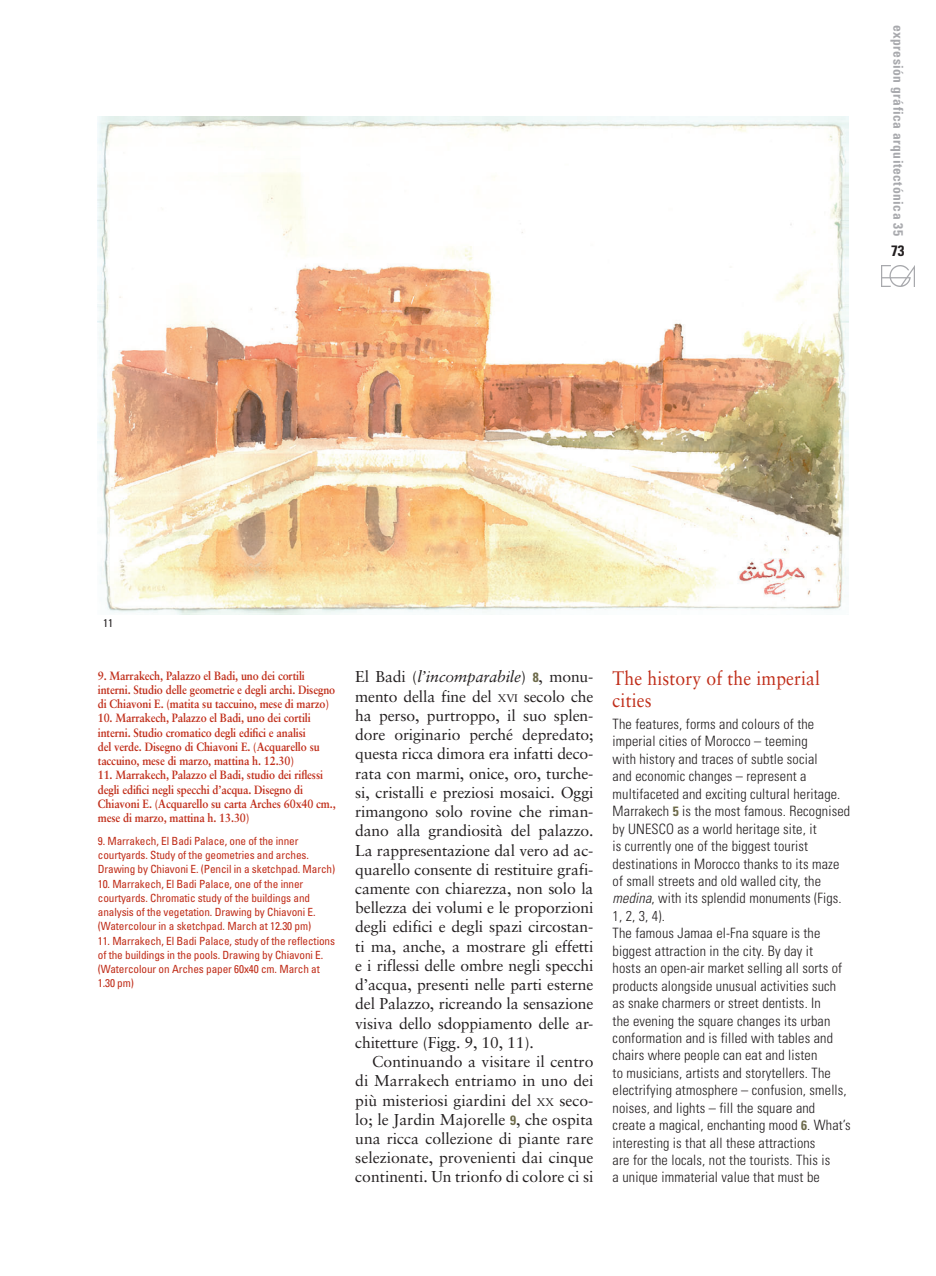
<style>
.page{position:relative;width:936px;height:1276px;background:#fff}
.page>*{position:absolute;margin:0;border:0;box-sizing:border-box;transform-origin:0 0}
.TITULAR_1_INGLES{font:19.5px/21.9px "Sabon";letter-spacing:.01em;color:#c02d19;scale:.9 1}
.No_Spacing{font:15.75px/19.2px "Sabon";letter-spacing:-.005em;color:#231f20;text-align:justify}
.t1{font:700 condensed 15px "Univers";color:#231f20}
.No_Spacing-2{font:300 condensed 14.25px/17.4px "Univers";letter-spacing:.01em;color:#231f20}
.t2{font:700 condensed 13.5px "Univers";letter-spacing:.035em;color:#a8a9ad}
.PIES_DE_FOTO_CASTELL{font:700 12px/14.2px "Sabon";letter-spacing:-.01em;color:#c02d19;scale:.9 1}
.Didascalia{font:condensed 11.25px/14.2px "Univers";letter-spacing:-.01em;color:#c02d19}
.PIES_DE_FOTO_INGLES{font:condensed 11.25px "Univers";color:#231f20}
.s1{font-style:italic}
.s2{font-family:"Univers";font-weight:700;font-stretch:condensed;font-size:13.5px;color:#6d6a4a}
.s3{font-size:10.95px}
.s4{font-weight:700;font-size:13.5px;color:#6d6a4a}
</style>
<div class="page">
<img style="left:881px;top:265px;width:33px;height:21px">
<img style="left:98px;top:117px;width:750px;height:497px">
<p class="t2" style="left:906px;top:25px;width:213px;rotate:90deg">expresión gráfica arquitectónica 35</p>
<p class="t1" style="left:891px;top:242px;width:15px">73</p>
<p class="PIES_DE_FOTO_INGLES" style="left:103px;top:616px;width:11px">11</p>
<p class="PIES_DE_FOTO_CASTELL" style="left:98px;top:668px;width:265px">9. Marrakech, Palazzo el Badi, uno dei cortili interni. Studio delle geometrie e degli archi. Disegno di Chiavoni E. (matita su taccuino, mese di marzo)</p>
<p class="PIES_DE_FOTO_CASTELL" style="left:98px;top:710px;width:248px">10. Marrakech, Palazzo el Badi, uno dei cortili interni. Studio cromatico degli edifici e analisi del verde. Disegno di Chiavoni E. (Acquarello su taccuino, mese di marzo, mattina h. 12.30)</p>
<p class="PIES_DE_FOTO_CASTELL" style="left:98px;top:767px;width:266px">11. Marrakech, Palazzo el Badi, studio dei riflessi degli edifici negli specchi d’acqua. Disegno di Chiavoni E. (Acquarello su carta Arches 60x40 cm., mese di marzo, mattina h. 13.30)</p>
<p class="Didascalia" style="left:98px;top:833px;width:239px">9. Marrakech, El Badi Palace, one of the inner courtyards. Study of the geometries and arches.<br>Drawing by Chiavoni E. (Pencil in a sketchpad. March)</p>
<p class="Didascalia" style="left:98px;top:876px;width:219px">10. Marrakech, El Badi Palace, one of the inner courtyards. Chromatic study of the buildings and analysis of the vegetation. Drawing by Chiavoni E. (Watercolour in a sketchpad. March at 12.30 pm)</p>
<p class="Didascalia" style="left:98px;top:933px;width:239px">11. Marrakech, El Badi Palace, study of the reflections of the buildings in the pools. Drawing by Chiavoni E. (Watercolour on Arches paper 60x40 cm. March at 1.30 pm)</p>
<p class="No_Spacing" style="left:355px;top:667px;width:240px">El Badi (<span class="s1">l’incomparabile</span>) <span class="s2">8</span>, monu&shy;mento della fine del <span class="s3">XVI</span> secolo che ha perso, purtroppo, il suo splen&shy;dore originario perché depredato; questa ricca dimora era infatti deco&shy;rata con marmi, onice, oro, turche&shy;si, cristalli e preziosi mosaici. Oggi rimangono solo rovine che riman&shy;dano alla grandiosità del palazzo.<br>La rappresentazione dal vero ad ac&shy;quarello consente di restituire grafi&shy;camente con chiarezza, non solo la bellezza dei volumi e le proporzioni degli edifici e degli spazi circostan&shy;ti ma, anche, a mostrare gli effetti e i riflessi delle ombre negli specchi d’acqua, presenti nelle parti esterne del Palazzo, ricreando la sensazione visiva dello sdoppiamento delle ar&shy;chitetture (Figg. 9, 10, 11).</p>
<p class="No_Spacing" style="left:355px;top:1052px;width:240px;text-indent:17px">Continuando a visitare il centro di Marrakech entriamo in uno dei più misteriosi giardini del <span class="s3">XX</span> seco&shy;lo; le Jardin Majorelle <span class="s2">9</span>, che ospita una ricca collezione di piante rare selezionate, provenienti dai cinque continenti. Un trionfo di colore ci si</p>
<p class="TITULAR_1_INGLES" style="left:612px;top:667px;width:232px">The history of the imperial cities</p>
<p class="No_Spacing-2" style="left:612px;top:715px;width:239px">The features, forms and colours of the imperial cities of Morocco – teeming<br>with history and traces of subtle social<br>and economic changes – represent a multifaceted and exciting cultural heritage.<br>Marrakech <span class="s4">5</span> is the most famous. Recognised by UNESCO as a world heritage site, it<br>is currently one of the biggest tourist destinations in Morocco thanks to its maze of small streets and old walled city, the <span class="s1">medina</span>, with its splendid monuments (Figs.<br>1, 2, 3, 4).</p>
<p class="No_Spacing-2" style="left:612px;top:924px;width:239px">The famous Jamaa el-Fna square is the biggest attraction in the city. By day it<br>hosts an open-air market selling all sorts of products alongside unusual activities such as snake charmers or street dentists. In<br>the evening the square changes its urban conformation and is filled with tables and chairs where people can eat and listen<br>to musicians, artists and storytellers. The electrifying atmosphere – confusion, smells, noises, and lights – fill the square and create a magical, enchanting mood <span class="s4">6</span>. What’s interesting is that all these attractions<br>are for the locals, not the tourists. This is<br>a unique immaterial value that must be</p>
</div>
